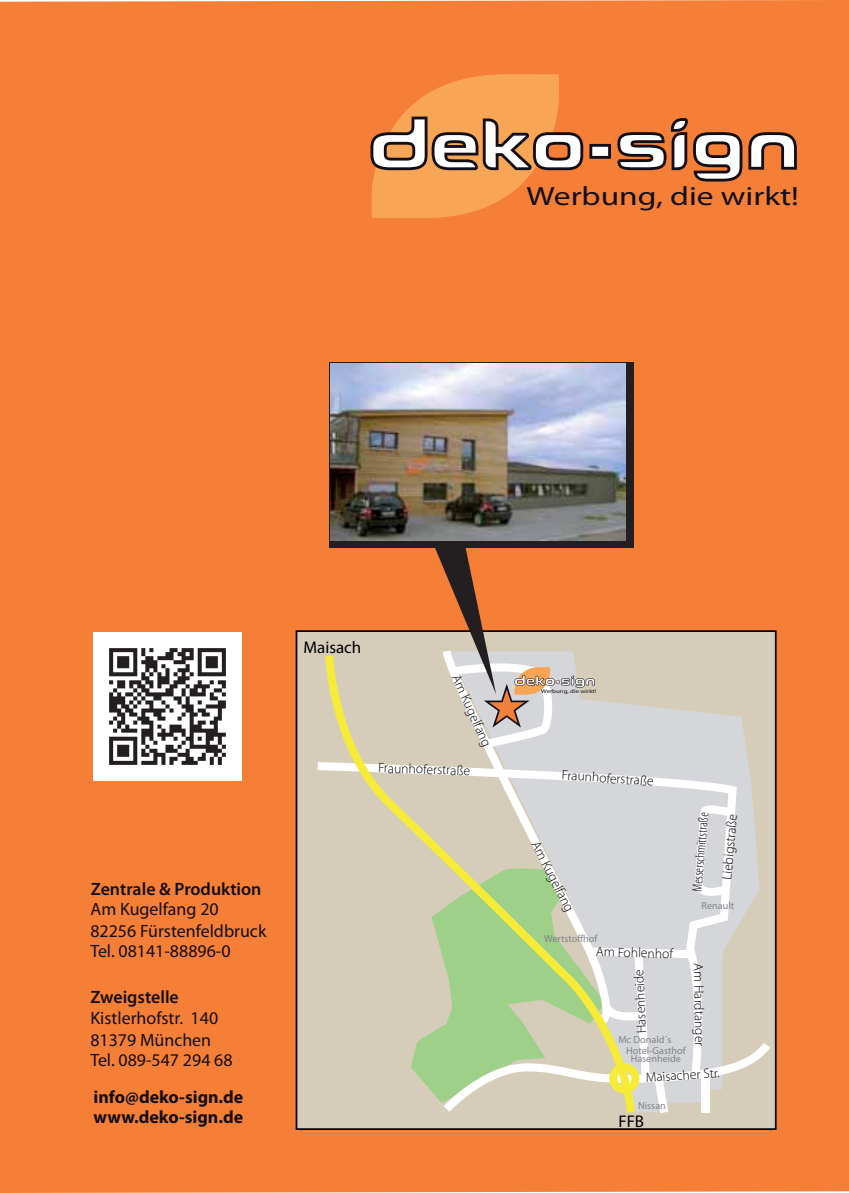
<style>
.page{position:relative;width:849px;height:1193px;background:#fff}
.page>*{position:absolute;margin:0;border:0;box-sizing:border-box;transform-origin:0 0}
.t1{font:26.6px "Myriad Pro";color:#130e15;scale:1.26 1}
.t2{font:17.8px/21.2px "Myriad Pro";color:#130e15}
.t3{font:700 17.8px/20.4px "Myriad Pro";color:#130e15}
.t4{font:600 17.8px "Myriad Pro";color:#130e15}
.t5{font:17px "Myriad Pro";color:#000}
.t6{font:300 13.6px "Myriad Pro";color:#000}
.t7{font:300 condensed 13.6px "Myriad Pro";color:#000}
.t8{font:10.2px/10.4px "Myriad Pro";color:#818388}
.t9{font:5.4px "Myriad Pro";color:#130e15;scale:1.26 1}
.s1{font-weight:600}
</style>
<div class="page">
<div style="left:0;top:0;width:848px;height:1192px;background:#f57f36"></div>
<svg style="left:295px;top:630px;width:481px;height:499px;background:#c5bca9"></svg>
<svg style="left:610px;top:651px;width:149px;height:296px;background:#d4d1c8"></svg>
<svg style="left:317px;top:762px;width:419px;height:313px;background:#d8d9d9"></svg>
<svg style="left:694px;top:805px;width:35px;height:90px"></svg>
<svg style="left:325px;top:655px;width:309px;height:457px;background:#d2d2ba"></svg>
<svg style="left:443px;top:947px;width:327px;height:165px;background:#cdd7b8"></svg>
<img style="left:93px;top:632px;width:148px;height:148px">
<svg style="left:589px;top:144px;width:21px;height:15px"></svg>
<svg style="left:748px;top:132px;width:48px;height:38px"></svg>
<svg style="left:617px;top:118px;width:125px;height:63px"></svg>
<svg style="left:370px;top:75px;width:213px;height:143px;background:#e3975b"></svg>
<svg style="left:743px;top:190px;width:7px;height:7px"></svg>
<svg style="left:329px;top:362px;width:304px;height:185px;background:#2f2c2e"></svg>
<img style="left:330px;top:363px;width:295px;height:177px">
<svg style="left:434px;top:547px;width:160px;height:200px;background:#d2a384"></svg>
<p class="t1" style="left:526px;top:186px;width:217px">Werbung, die wirkt!</p>
<p class="t5" style="left:303px;top:641px;width:59px">Maisach</p>
<p class="t6" style="left:460px;top:673px;width:79px;rotate:65deg">Am Kugelfang</p>
<p class="t6" style="left:378px;top:762px;width:93px;rotate:2deg">Fraunhoferstraße</p>
<p class="t4" style="left:91px;top:882px;width:172px">Zentrale &amp; Produktion</p>
<p class="t2" style="left:90px;top:900px;width:177px">Am Kugelfang 20<br>82256 Fürstenfeldbruck<br>Tel. 08141-88896-0</p>
<p class="t2" style="left:90px;top:987px;width:144px"><span class="s1">Zweigstelle<br></span>Kistlerhofstr. 140<br>81379 München<br>Tel. 089-547 294 68</p>
<p class="t3" style="left:93px;top:1086px;width:151px">info@deko-sign.de www.deko-sign.de</p>
<p class="t9" style="left:541px;top:689px;width:45px">Werbung, die wirkt!</p>
<p class="t6" style="left:562px;top:769px;width:93px;rotate:4deg">Fraunhoferstraße</p>
<p class="t6" style="left:539px;top:839px;width:79px;rotate:63deg">Am Kugelfang</p>
<p class="t8" style="left:544px;top:934px;width:55px">Wertstoffhof</p>
<p class="t6" style="left:595px;top:946px;width:79px;rotate:1deg">Am Fohlenhof</p>
<p class="t7" style="left:688px;top:890px;width:81px;rotate:-85deg">Messerschmittstraße</p>
<p class="t6" style="left:721px;top:879px;width:68px;rotate:-85deg">Liebigstraße</p>
<p class="t8" style="left:701px;top:901px;width:34px">Renault</p>
<p class="t6" style="left:703px;top:962px;width:85px;rotate:89deg">Am Hardtanger</p>
<p class="t6" style="left:636px;top:1033px;width:66px;rotate:-93deg">Hasenheide</p>
<p class="t8" style="left:625px;top:1035px;width:61px;text-indent:-8px">Mc Donald´s<br>Hotel-Gasthof</p>
<p class="t8" style="left:630px;top:1054px;width:52px">Hasenheide</p>
<p class="t6" style="left:645px;top:1072px;width:76px;rotate:-4deg">Maisacher Str.</p>
<p class="t8" style="left:637px;top:1101px;width:29px">Nissan</p>
<p class="t5" style="left:618px;top:1114px;width:27px">FFB</p>
</div>
